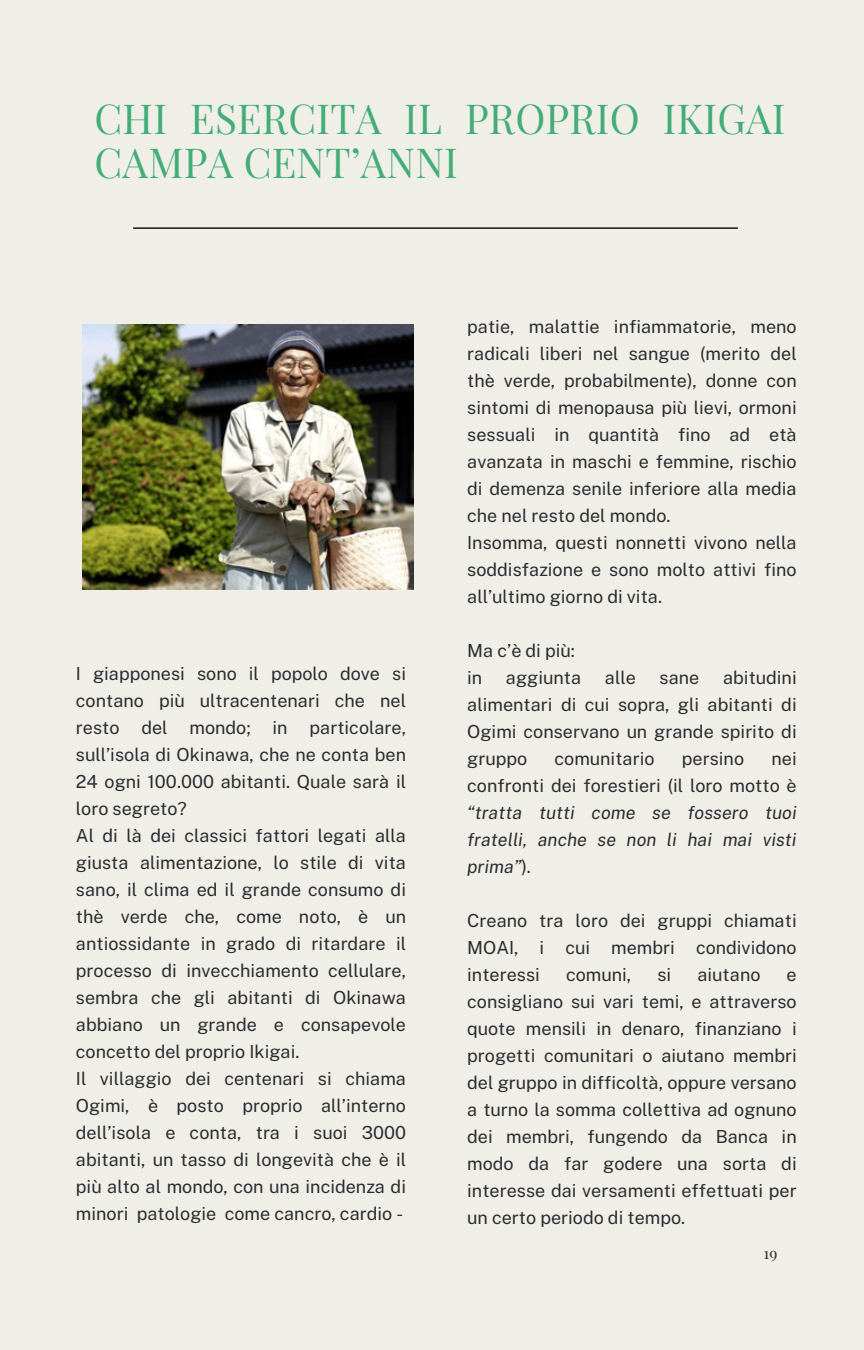
<style>
.page{position:relative;width:864px;height:1350px;background:#efeee7}
.page>*{position:absolute;margin:0;border:0;box-sizing:border-box;transform-origin:0 0}
.t1{font:40.5px/43.9px "Playfair Display";letter-spacing:.005em;color:#42ad79}
.t2{font:18px/27px "Public Sans";color:#2b2c30;text-align:justify}
.t3{font:italic 18px/27px "Public Sans";color:#2b2c30;text-align:justify}
.t4{font:15.75px "Playfair Display";color:#2b2c30}
.s1{font-style:normal}
</style>
<div class="page">
<hr style="left:133px;top:227px;width:605px;height:2px;background:#2b2c30">
<img style="left:83px;top:325px;width:330px;height:265px">
<p class="t1" style="left:95px;top:95px;width:692px">CHI ESERCITA IL PROPRIO IKIGAI<br>CAMPA CENT’ANNI</p>
<p class="t2" style="left:76px;top:660px;width:332px">I giapponesi sono il popolo dove si contano più ultracentenari che nel resto del mondo; in particolare, sull’isola di Okinawa, che ne conta ben 24 ogni 100.000 abitanti. Quale sarà il loro segreto?</p>
<p class="t2" style="left:76px;top:822px;width:332px">Al di là dei classici fattori legati alla giusta alimentazione, lo stile di vita sano, il clima ed il grande consumo di thè verde che, come noto, è un antiossidante in grado di ritardare il processo di invecchiamento cellulare, sembra che gli abitanti di Okinawa abbiano un grande e consapevole concetto del proprio Ikigai.</p>
<p class="t2" style="left:76px;top:1065px;width:332px">Il villaggio dei centenari si chiama Ogimi, è posto proprio all’interno dell’isola e conta, tra i suoi 3000 abitanti, un tasso di longevità che è il più alto al mondo, con una incidenza di minori patologie come cancro, cardio -</p>
<p class="t2" style="left:467px;top:313px;width:331px">patie, malattie infiammatorie, meno radicali liberi nel sangue (merito del thè verde, probabilmente), donne con sintomi di menopausa più lievi, ormoni sessuali in quantità fino ad età avanzata in maschi e femmine, rischio di demenza senile inferiore alla media che nel resto del mondo.</p>
<p class="t2" style="left:467px;top:529px;width:331px">Insomma, questi nonnetti vivono nella soddisfazione e sono molto attivi fino all’ultimo giorno di vita.</p>
<p class="t2" style="left:467px;top:637px;width:109px">Ma c’è di più:</p>
<p class="t2" style="left:467px;top:664px;width:17px">in</p>
<p class="t2" style="left:506px;top:664px;width:77px">aggiunta</p>
<p class="t2" style="left:605px;top:664px;width:32px">alle</p>
<p class="t2" style="left:660px;top:664px;width:41px">sane</p>
<p class="t2" style="left:467px;top:664px;width:331px;text-indent:256px">abitudini alimentari di cui sopra, gli abitanti di Ogimi conservano un grande spirito di gruppo</p>
<p class="t3" style="left:467px;top:745px;width:331px;text-indent:304px"><span class="s1">nei confronti dei forestieri (il loro motto è </span>“tratta tutti come se fossero tuoi fratelli, anche se non li hai mai visti prima”<span class="s1">).</span></p>
<p class="t2" style="left:467px;top:907px;width:331px">Creano tra loro dei gruppi chiamati MOAI, i cui membri condividono interessi</p>
<p class="t2" style="left:555px;top:745px;width:102px">comunitario</p>
<p class="t2" style="left:682px;top:745px;width:64px">persino</p>
<p class="t2" style="left:566px;top:961px;width:67px">comuni,</p>
<p class="t2" style="left:657px;top:961px;width:15px">si</p>
<p class="t2" style="left:697px;top:961px;width:65px">aiutano</p>
<p class="t2" style="left:467px;top:961px;width:331px;text-indent:319px">e consigliano sui vari temi, e attraverso quote mensili in denaro, finanziano i progetti comunitari o aiutano membri del gruppo in difficoltà, oppure versano a turno la somma collettiva ad ognuno dei membri, fungendo da Banca in modo da far godere una sorta di interesse dai versamenti effettuati per un certo periodo di tempo.</p>
<p class="t4" style="left:764px;top:1242px;width:15px">19</p>
</div>
